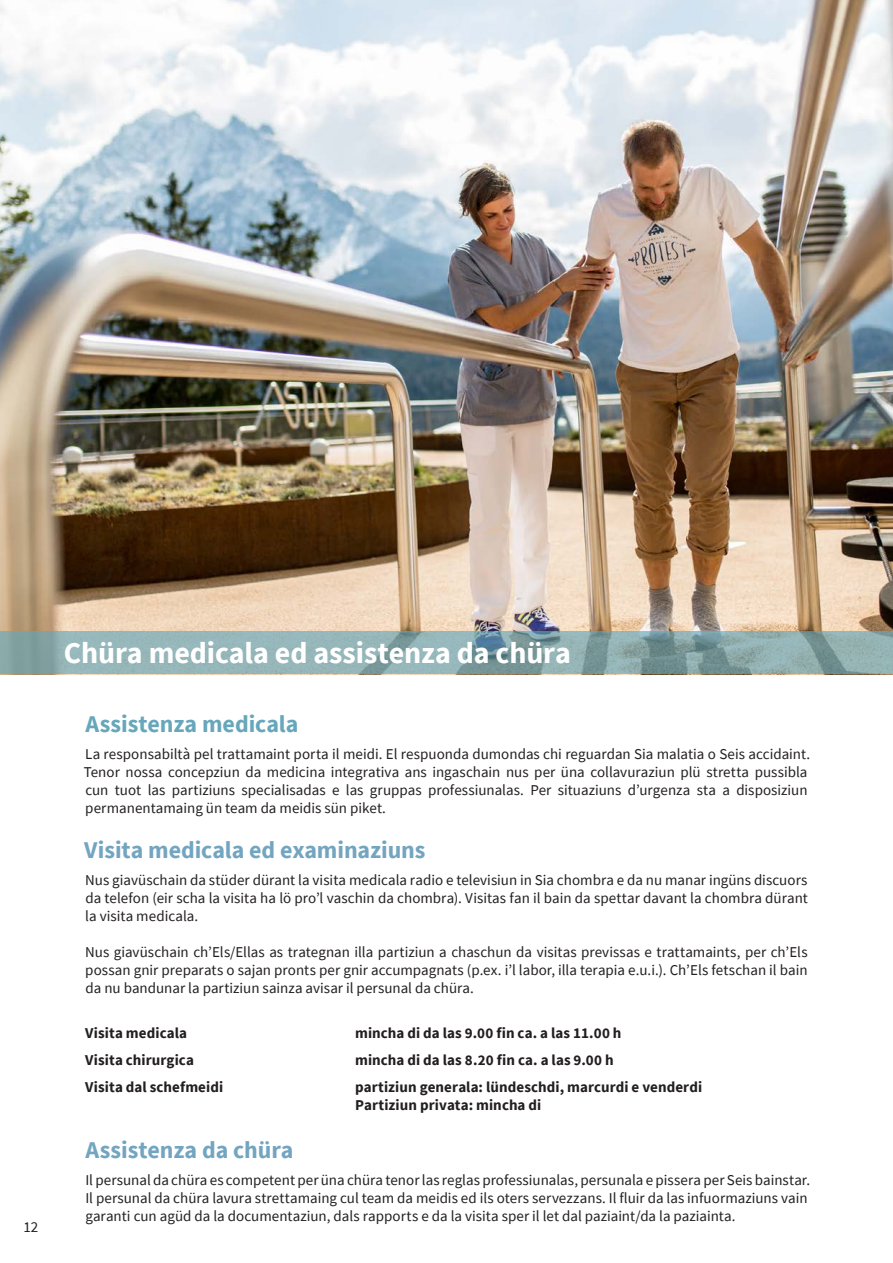
<style>
.page{position:relative;width:893px;height:1263px;background:#fff}
.page>*{position:absolute;margin:0;border:0;box-sizing:border-box;transform-origin:0 0}
.t1{font:700 30px "Source Sans Pro";letter-spacing:-.005em;color:#fff}
.t2{font:700 24px "Source Sans Pro";letter-spacing:-.005em;color:#73a5c0}
.t3{font:700 24px "Source Sans Pro";color:#66a7bb}
.t4{font:15px/18px "Source Sans Pro";color:#231f20}
.t5{font:700 15px "Source Sans Pro";letter-spacing:.005em;color:#231f20}
</style>
<div class="page">
<img style="left:0;top:0;width:893px;height:631px">
<svg style="left:0;top:631px;width:893px;height:43px;background:#8baaad"></svg>
<p class="t4" style="left:23px;top:1217px;width:16px">12</p>
<p class="t1" style="left:64px;top:633px;width:509px">Chüra medicala ed assistenza da chüra</p>
<p class="t3" style="left:85px;top:708px;width:214px">Assistenza medicala</p>
<p class="t4" style="left:84px;top:745px;width:728px">La responsabiltà pel trattamaint porta il meidi. El respuonda dumondas chi reguardan Sia malatia o Seis accidaint.<br>Tenor nossa concepziun da medicina integrativa ans ingaschain nus per üna collavuraziun plü stretta pussibla cun tuot las partiziuns specialisadas e las gruppas professiunalas. Per situaziuns d’urgenza sta a disposiziun permanentamaing ün team da meidis sün piket.</p>
<p class="t2" style="left:84px;top:834px;width:343px">Visita medicala ed examinaziuns</p>
<p class="t4" style="left:85px;top:871px;width:724px;text-align:justify">Nus giavüschain da stüder dürant la visita medicala radio e televisiun in Sia chombra e da nu manar ingüns discuors da telefon (eir scha la visita ha lö pro’l vaschin da chombra). Visitas fan il bain da spettar davant la chombra dürant la visita medicala.</p>
<p class="t4" style="left:85px;top:943px;width:724px;text-align:justify">Nus giavüschain ch’Els/Ellas as trategnan illa partiziun a chaschun da visitas previssas e trattamaints, per ch’Els possan gnir preparats o sajan pronts per gnir accumpagnats (p.ex. i’l labor, illa terapia e.u.i.). Ch’Els fetschan il bain da nu bandunar la partiziun sainza avisar il persunal da chüra.</p>
<p class="t5" style="left:85px;top:1023px;width:103px">Visita medicala</p>
<p class="t5" style="left:355px;top:1023px;width:268px">mincha di da las 9.00 fin ca. a las 11.00 h</p>
<p class="t5" style="left:85px;top:1050px;width:110px">Visita chirurgica</p>
<p class="t5" style="left:355px;top:1050px;width:260px">mincha di da las 8.20 fin ca. a las 9.00 h</p>
<p class="t5" style="left:85px;top:1077px;width:139px">Visita dal schefmeidi</p>
<p class="t5" style="left:355px;top:1077px;width:349px">partiziun generala: lündeschdi, marcurdi e venderdi</p>
<p class="t5" style="left:355px;top:1095px;width:188px">Partiziun privata: mincha di</p>
<p class="t2" style="left:85px;top:1134px;width:210px">Assistenza da chüra</p>
<p class="t4" style="left:85px;top:1171px;width:726px">Il persunal da chüra es competent per üna chüra tenor las reglas professiunalas, persunala e pissera per Seis bainstar.<br>Il persunal da chüra lavura strettamaing cul team da meidis ed ils oters servezzans. Il fluir da las infuormaziuns vain garanti cun agüd da la documentaziun, dals rapports e da la visita sper il let dal paziaint/da la paziainta.</p>
</div>
